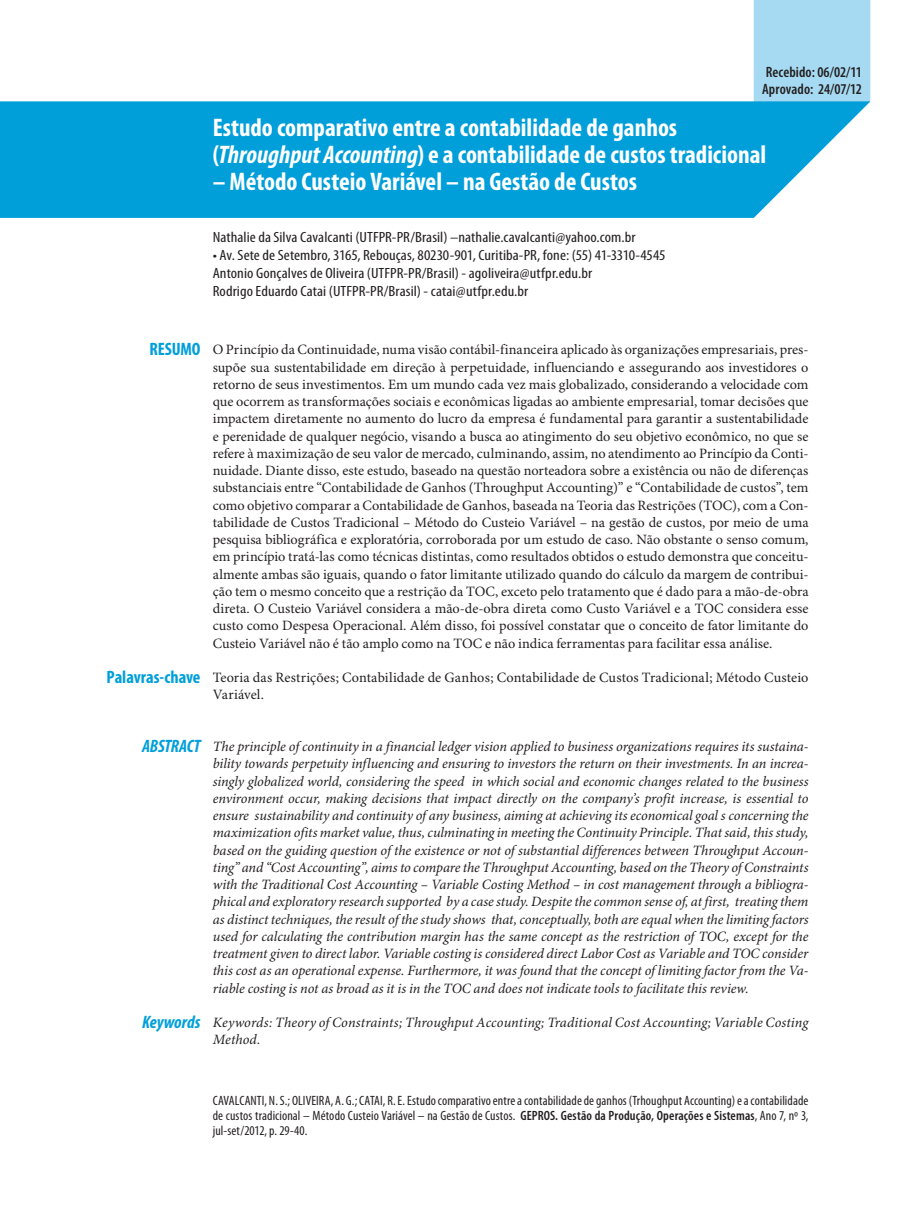
<style>
.page{position:relative;width:915px;height:1212px;background:#fff}
.page>*{position:absolute;margin:0;border:0;box-sizing:border-box;transform-origin:0 0}
.t1{font:700 condensed 25.5px/27px "Myriad Pro";color:#fff}
.t2{font:700 condensed 18px "Myriad Pro";letter-spacing:-.005em;color:#009fda}
.t3{font:italic 700 condensed 18px "Myriad Pro";letter-spacing:-.01em;color:#009fda}
.t4{font:600 condensed 15px/17.1px "Myriad Pro";letter-spacing:.005em;color:#231f20}
.t5{font:condensed 14.85px/18px "Myriad Pro";letter-spacing:.005em;color:#231f20;scale:1.11 1}
.t6{font:14.25px/17.2px "Minion Pro";letter-spacing:.005em;color:#231f20;text-align:justify}
.t7{font:italic 14.25px/17.2px "Minion Pro";letter-spacing:.005em;color:#231f20;text-align:justify}
.t8{font:condensed 13.5px/15px "Myriad Pro";letter-spacing:.005em;color:#231f20;text-align:justify}
.s1{font-style:italic}
.s2{font-weight:600}
</style>
<div class="page">
<div style="left:753px;top:0;width:117px;height:101px;background:#a5daf2"></div>
<svg style="left:0;top:101px;width:870px;height:117px;background:#11a5dc"></svg>
<p class="t4" style="left:762px;top:63px;width:101px">Recebido: 06/02/11<br>Aprovado: 24/07/12</p>
<h1 class="t1" style="left:213px;top:115px;width:554px">Estudo comparativo entre a contabilidade de ganhos (<span class="s1">Throughput Accounting</span>) e a contabilidade de custos tradicional</h1>
<h1 class="t1" style="left:213px;top:169px;width:425px">– Método Custeio Variável – na Gestão de Custos</h1>
<p class="t5" style="left:213px;top:228px;width:382px">Nathalie da Silva Cavalcanti (UTFPR-PR/Brasil) –nathalie.cavalcanti@yahoo.com.br</p>
<p class="t5" style="left:213px;top:246px;width:409px">• Av. Sete de Setembro, 3165, Rebouças, 80230-901, Curitiba-PR, fone: (55) 41-3310-4545<br>Antonio Gonçalves de Oliveira (UTFPR-PR/Brasil) - agoliveira@utfpr.edu.br<br>Rodrigo Eduardo Catai (UTFPR-PR/Brasil) - catai@utfpr.edu.br</p>
<p class="t2" style="left:149px;top:339px;width:52px">RESUMO</p>
<p class="t2" style="left:107px;top:667px;width:95px">Palavras-chave</p>
<p class="t6" style="left:213px;top:342px;width:597px">O Princípio da Continuidade, numa visão contábil-financeira aplicado às organizações empresariais, pres&shy;supõe sua sustentabilidade em direção à perpetuidade, influenciando e assegurando aos investidores o retorno de seus investimentos. Em um mundo cada vez mais globalizado, considerando a velocidade com que ocorrem as transformações sociais e econômicas ligadas ao ambiente empresarial, tomar decisões que impactem diretamente no aumento do lucro da empresa é fundamental para garantir a sustentabilidade e perenidade de qualquer negócio, visando a busca ao atingimento do seu objetivo econômico, no que se refere à maximização de seu valor de mercado, culminando, assim, no atendimento ao Princípio da Conti&shy;nuidade. Diante disso, este estudo, baseado na questão norteadora sobre a existência ou não de diferenças substanciais entre “Contabilidade de Ganhos (Throughput Accounting)” e “Contabilidade de custos”, tem como objetivo comparar a Contabilidade de Ganhos, baseada na Teoria das Restrições (TOC), com a Con&shy;tabilidade de Custos Tradicional – Método do Custeio Variável – na gestão de custos, por meio de uma pesquisa bibliográfica e exploratória, corroborada por um estudo de caso. Não obstante o senso comum, em princípio tratá-las como técnicas distintas, como resultados obtidos o estudo demonstra que conceitu&shy;almente ambas são iguais, quando o fator limitante utilizado quando do cálculo da margem de contribui&shy;ção tem o mesmo conceito que a restrição da TOC, exceto pelo tratamento que é dado para a mão-de-obra direta. O Custeio Variável considera a mão-de-obra direta como Custo Variável e a TOC considera esse custo como Despesa Operacional. Além disso, foi possível constatar que o conceito de fator limitante do Custeio Variável não é tão amplo como na TOC e não indica ferramentas para facilitar essa análise.</p>
<p class="t6" style="left:213px;top:669px;width:597px">Teoria das Restrições; Contabilidade de Ganhos; Contabilidade de Custos Tradicional; Método Custeio<br>Variável.</p>
<p class="t3" style="left:142px;top:736px;width:60px">ABSTRACT</p>
<p class="t3" style="left:142px;top:1012px;width:60px">Keywords</p>
<p class="t7" style="left:213px;top:738px;width:597px">The principle of continuity in a financial ledger vision applied to business organizations requires its sustaina&shy;bility towards perpetuity influencing and ensuring to investors the return on their investments. In an increa&shy;singly globalized world, considering the speed in which social and economic changes related to the business environment occur, making decisions that impact directly on the company’s profit increase, is essential to ensure sustainability and continuity of any business, aiming at achieving its economical goal s concerning the maximization ofits market value, thus, culminating in meeting the Continuity Principle. That said, this study, based on the guiding question of the existence or not of substantial differences between Throughput Accoun&shy;ting” and “Cost Accounting”, aims to compare the Throughput Accounting, based on the Theory of Constraints with the Traditional Cost Accounting – Variable Costing Method – in cost management through a bibliogra&shy;phical and exploratory research supported by a case study. Despite the common sense of, at first, treating them as distinct techniques, the result of the study shows that, conceptually, both are equal when the limiting factors used for calculating the contribution margin has the same concept as the restriction of TOC, except for the treatment given to direct labor. Variable costing is considered direct Labor Cost as Variable and TOC consider this cost as an operational expense. Furthermore, it was found that the concept of limiting factor from the Va&shy;riable costing is not as broad as it is in the TOC and does not indicate tools to facilitate this review.</p>
<p class="t7" style="left:213px;top:1014px;width:597px">Keywords: Theory of Constraints; Throughput Accounting; Traditional Cost Accounting; Variable Costing<br>Method.</p>
<p class="t8" style="left:213px;top:1093px;width:597px">CAVALCANTI, N. S.; OLIVEIRA, A. G.; CATAI, R. E. Estudo comparativo entre a contabilidade de ganhos (Trhoughput Accounting) e a contabilidade de custos tradicional – Método Custeio Variável – na Gestão de Custos. <span class="s2">GEPROS. Gestão da Produção, Operações e Sistemas</span>, Ano 7, nº 3, jul-set/2012, p. 29-40.</p>
</div>
